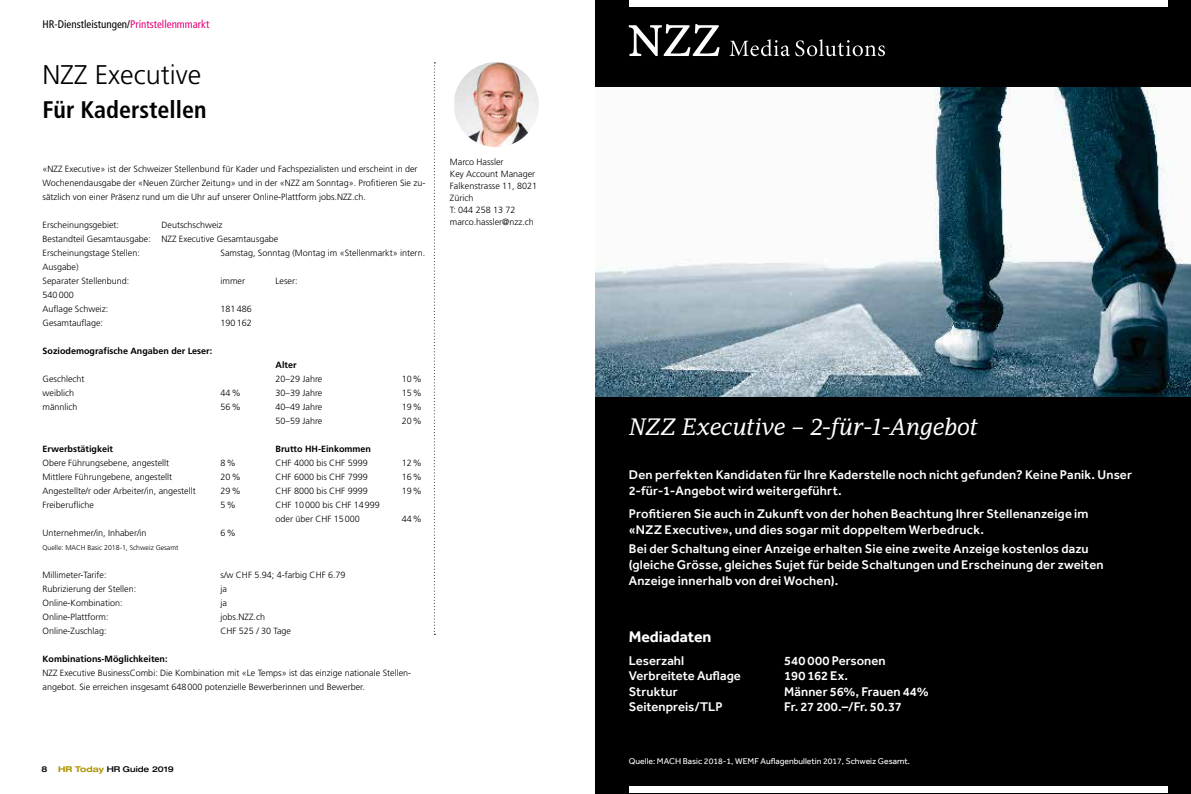
<style>
.page{position:relative;width:1191px;height:794px;background:#fff}
.page>*{position:absolute;margin:0;border:0;box-sizing:border-box;transform-origin:0 0}
.t1{font:300 27px "Frutiger";color:#000}
.t2{font:700 condensed 24px "Frutiger";color:#000}
.t3{font:italic 23px "PF Adamant Pro";letter-spacing:-.025em;color:#fff}
.t4{font:700 15.8px "Effra";letter-spacing:-.005em;color:#fff}
.t5{font:500 13px/15.5px "Effra";letter-spacing:.01em;color:#fff}
.t6{font:500 13px "Effra";letter-spacing:-.025em;color:#fff}
.t7{font:condensed 11px "Frutiger";color:#000}
.t8{font:300 9px/14px "Frutiger";color:#000}
.t9{font:700 9px "Frutiger";color:#000}
.t10{font:8.6px "Effra";color:#fff}
.t11{font:500 expanded 8px "Helvetica Neue LT";color:#000}
.t12{font:300 7px "Frutiger";color:#000}
.s1{color:#e6007c}
.s2{font-weight:700;color:#af9300}
</style>
<div class="page">
<img style="left:454px;top:62px;width:85px;height:85px">
<div style="left:595px;top:0;width:596px;height:794px;background:#000"></div>
<div style="left:629px;top:786px;width:538px;height:6px;background:#fff"></div>
<div style="left:629px;top:1px;width:538px;height:6px;background:#fff"></div>
<svg style="left:629px;top:24px;width:256px;height:32px"></svg>
<img style="left:595px;top:88px;width:596px;height:308px">
<svg style="left:434px;top:62px;width:1px;height:573px"></svg>
<p class="t7" style="left:43px;top:18px;width:168px">HR-Dienstleistungen/<span class="s1">Printstellenmmarkt</span></p>
<h1 class="t1" style="left:43px;top:59px;width:160px">NZZ Executive</h1>
<h2 class="t2" style="left:43px;top:96px;width:165px">Für Kaderstellen</h2>
<p class="t8" style="left:43px;top:162px;width:384px">«NZZ Executive» ist der Schweizer Stellenbund für Kader und Fachspezialisten und erscheint in der<br>Wochenendausgabe der «Neuen Zürcher Zeitung» und in der «NZZ am Sonntag». Profitieren Sie zu&shy;sätzlich von einer Präsenz rund um die Uhr auf unserer Online-Plattform jobs.NZZ.ch.</p>
<p class="t8" style="left:43px;top:218px;width:78px">Erscheinungsgebiet:</p>
<p class="t8" style="left:43px;top:218px;width:237px;text-indent:119px">Deutschschweiz<br>Bestandteil Gesamtausgabe: NZZ Executive Gesamtausgabe<br>Erscheinungstage Stellen:</p>
<p class="t8" style="left:221px;top:246px;width:206px">Samstag, Sonntag (Montag im «Stellenmarkt» intern.</p>
<p class="t8" style="left:43px;top:260px;width:88px">Ausgabe)<br>Separater Stellenbund:</p>
<p class="t8" style="left:43px;top:288px;width:67px">540000<br>Auflage Schweiz:</p>
<p class="t8" style="left:221px;top:274px;width:26px">immer</p>
<p class="t8" style="left:276px;top:274px;width:23px">Leser:</p>
<p class="t8" style="left:221px;top:302px;width:33px">181486</p>
<p class="t8" style="left:43px;top:316px;width:62px">Gesamtauflage:</p>
<p class="t8" style="left:221px;top:316px;width:33px">190162</p>
<p class="t9" style="left:43px;top:345px;width:171px">Soziodemografische Angaben der Leser:</p>
<p class="t9" style="left:276px;top:359px;width:23px">Alter</p>
<p class="t8" style="left:43px;top:372px;width:43px">Geschlecht</p>
<p class="t8" style="left:276px;top:372px;width:48px">20–29 Jahre</p>
<p class="t8" style="left:402px;top:372px;width:22px">10%</p>
<p class="t8" style="left:43px;top:386px;width:33px">weiblich</p>
<p class="t8" style="left:221px;top:386px;width:22px">44%</p>
<p class="t8" style="left:276px;top:386px;width:48px">30–39 Jahre</p>
<p class="t8" style="left:402px;top:386px;width:22px">15%</p>
<p class="t8" style="left:43px;top:400px;width:37px">männlich</p>
<p class="t8" style="left:221px;top:400px;width:22px">56%</p>
<p class="t8" style="left:276px;top:400px;width:48px">40–49 Jahre</p>
<p class="t8" style="left:402px;top:400px;width:22px">19%</p>
<p class="t8" style="left:276px;top:414px;width:48px">50–59 Jahre</p>
<p class="t8" style="left:402px;top:414px;width:22px">20%</p>
<p class="t9" style="left:43px;top:443px;width:72px">Erwerbstätigkeit</p>
<p class="t9" style="left:276px;top:443px;width:97px">Brutto HH-Einkommen</p>
<p class="t8" style="left:43px;top:456px;width:128px">Obere Führungsebene, angestellt</p>
<p class="t8" style="left:221px;top:456px;width:17px">8%</p>
<p class="t8" style="left:276px;top:456px;width:94px">CHF 4000 bis CHF 5999</p>
<p class="t8" style="left:402px;top:456px;width:22px">12%</p>
<p class="t8" style="left:43px;top:470px;width:131px">Mittlere Führungebene, angestellt</p>
<p class="t8" style="left:221px;top:470px;width:22px">20%</p>
<p class="t8" style="left:276px;top:470px;width:94px">CHF 6000 bis CHF 7999</p>
<p class="t8" style="left:402px;top:470px;width:22px">16%</p>
<p class="t8" style="left:43px;top:484px;width:155px">Angestellte/r oder Arbeiter/in, angestellt</p>
<p class="t8" style="left:221px;top:484px;width:22px">29%</p>
<p class="t8" style="left:276px;top:484px;width:94px">CHF 8000 bis CHF 9999</p>
<p class="t8" style="left:402px;top:484px;width:22px">19%</p>
<p class="t8" style="left:43px;top:498px;width:53px">Freiberufliche</p>
<p class="t8" style="left:221px;top:498px;width:17px">5%</p>
<p class="t8" style="left:276px;top:498px;width:106px">CHF 10000 bis CHF 14999 oder über CHF 15000</p>
<p class="t8" style="left:402px;top:512px;width:22px">44%</p>
<p class="t8" style="left:43px;top:526px;width:106px">Unternehmer/in, Inhaber/in</p>
<p class="t8" style="left:221px;top:526px;width:17px">6%</p>
<p class="t12" style="left:43px;top:543px;width:138px">Quelle: MACH Basic 2018-1, Schweiz Gesamt</p>
<p class="t8" style="left:43px;top:568px;width:65px">Millimeter-Tarife:</p>
<p class="t8" style="left:221px;top:568px;width:126px">s/w CHF 5.94; 4-farbig CHF 6.79</p>
<p class="t8" style="left:43px;top:582px;width:95px">Rubrizierung der Stellen:</p>
<p class="t8" style="left:221px;top:582px;width:8px">ja</p>
<p class="t8" style="left:43px;top:596px;width:82px">Online-Kombination:</p>
<p class="t8" style="left:221px;top:596px;width:8px">ja</p>
<p class="t8" style="left:43px;top:610px;width:67px">Online-Plattform:</p>
<p class="t8" style="left:221px;top:610px;width:46px">jobs.NZZ.ch</p>
<p class="t8" style="left:43px;top:624px;width:66px">Online-Zuschlag:</p>
<p class="t8" style="left:221px;top:624px;width:72px">CHF 525 / 30 Tage</p>
<p class="t9" style="left:43px;top:653px;width:127px">Kombinations-Möglichkeiten:</p>
<p class="t8" style="left:43px;top:666px;width:369px">NZZ Executive BusinessCombi: Die Kombination mit «Le Temps» ist das einzige nationale Stellen&shy;angebot. Sie erreichen insgesamt 648000 potenzielle Bewerberinnen und Bewerber.</p>
<p class="t8" style="left:450px;top:155px;width:89px;line-height:12px">Marco Hassler<br>Key Account Manager<br>Falkenstrasse 11, 8021<br>Zürich<br>T: 044 258 13 72 marco.hassler@nzz.ch</p>
<p class="t11" style="left:42px;top:764px;width:7px">8</p>
<p class="t11" style="left:58px;top:764px;width:117px"><span class="s2">HR Today</span> HR Guide 2019</p>
<h3 class="t3" style="left:629px;top:413px;width:350px">NZZ Executive – 2-für-1-Angebot</h3>
<h3 class="t5" style="left:629px;top:467px;width:505px">Den perfekten Kandidaten für Ihre Kaderstelle noch nicht gefunden? Keine Panik. Unser<br>2-für-1-Angebot wird weitergeführt.</h3>
<h3 class="t5" style="left:629px;top:506px;width:461px">Profitieren Sie auch in Zukunft von der hohen Beachtung Ihrer Stellenanzeige im «NZZ Executive», und dies sogar mit doppeltem Werbedruck.</h3>
<h3 class="t5" style="left:629px;top:541px;width:476px">Bei der Schaltung einer Anzeige erhalten Sie eine zweite Anzeige kostenlos dazu (gleiche Grösse, gleiches Sujet für beide Schaltungen und Erscheinung der zweiten<br>Anzeige innerhalb von drei Wochen).</h3>
<h3 class="t4" style="left:629px;top:626px;width:84px">Mediadaten</h3>
<h3 class="t5" style="left:629px;top:652px;width:57px">Leserzahl</h3>
<h3 class="t5" style="left:784px;top:652px;width:103px">540 000 Personen</h3>
<h3 class="t5" style="left:629px;top:668px;width:114px">Verbreitete Auflage</h3>
<h3 class="t5" style="left:784px;top:668px;width:65px">190 162 Ex.</h3>
<h3 class="t5" style="left:629px;top:683px;width:50px">Struktur</h3>
<h3 class="t5" style="left:784px;top:683px;width:146px">Männer 56%, Frauen 44%</h3>
<h3 class="t5" style="left:629px;top:699px;width:95px">Seitenpreis/TLP</h3>
<h3 class="t6" style="left:784px;top:699px;width:119px">Fr. 27 200.–/Fr. 50.37</h3>
<p class="t10" style="left:629px;top:756px;width:283px">Quelle: MACH Basic 2018-1, WEMF Auflagenbulletin 2017, Schweiz Gesamt.</p>
</div>
